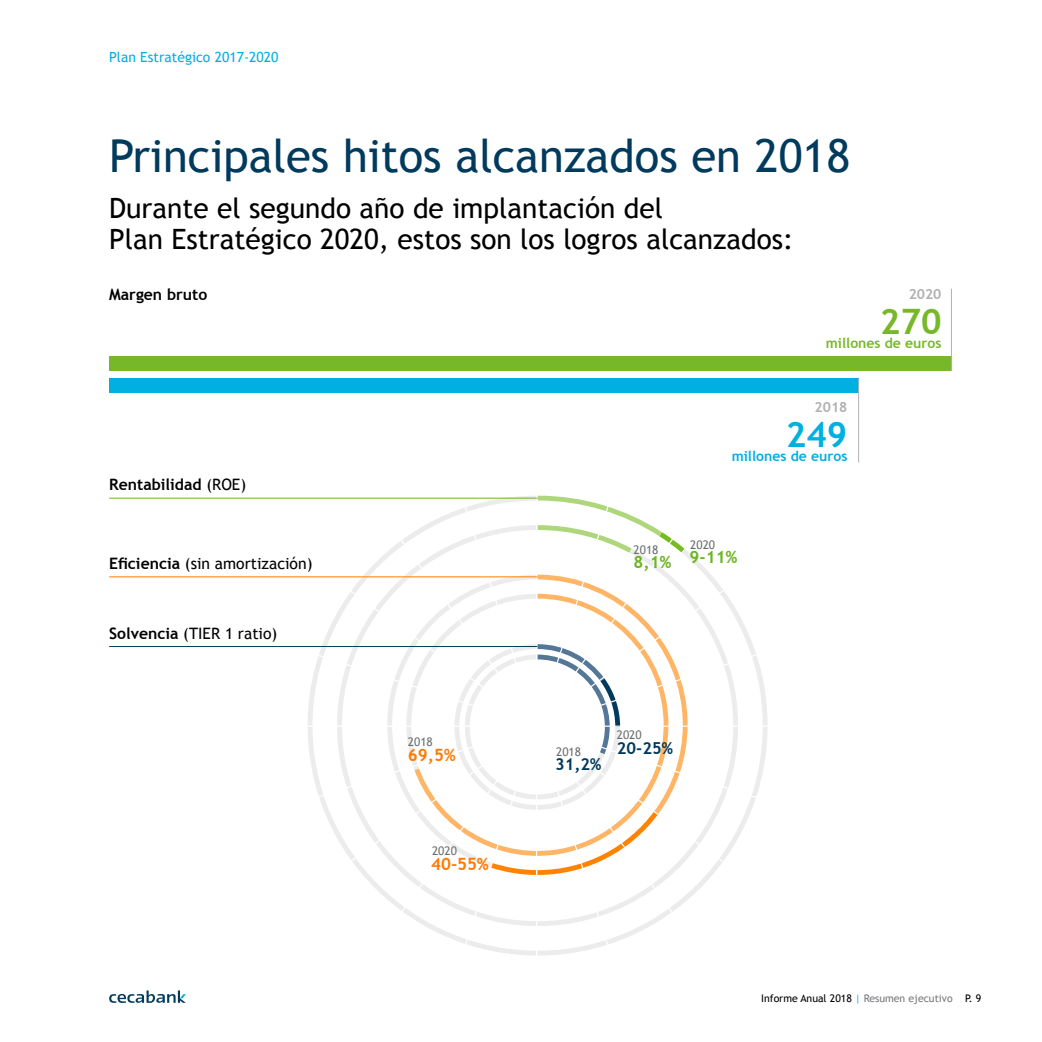
<style>
.page{position:relative;width:1042px;height:1042px;background:#fff}
.page>*{position:absolute;margin:0;border:0;box-sizing:border-box;transform-origin:0 0}
.t1{font:45.5px "Trebuchet MS";color:#003a5d}
.t2{font:700 35px "Trebuchet MS";color:#76b82a}
.t3{font:700 35px "Trebuchet MS";color:#00b0e1}
.t4{font:28px/31.5px "Trebuchet MS";color:#000}
.t5{font:700 16.97px "Trebuchet MS";color:#ff7a00}
.t6{font:700 16.97px "Trebuchet MS";color:#6bb521}
.t7{font:700 16.45px "Trebuchet MS";color:#003a5d}
.t8{font:15.75px "Trebuchet MS";color:#000}
.t9{font:700 15.75px "Trebuchet MS";color:#000}
.t10{font:14px "Trebuchet MS";color:#00b0e1}
.t11{font:700 14px "Trebuchet MS";color:#76b82a}
.t12{font:700 14px "Trebuchet MS";color:#00b0e1}
.t13{font:700 14px "Trebuchet MS";color:#b2b1b1}
.t14{font:11.9px "Trebuchet MS";color:#6b6e70}
.t15{font:10.5px "Trebuchet MS";color:#000}
.s1{font-weight:400}
.s2{font-weight:700}
.s3{color:#00b0e1}
.s4{color:#76777a}
</style>
<div class="page">
<svg style="left:109px;top:990px;width:77px;height:13px"></svg>
<div style="left:109px;top:356px;width:842px;height:15px;background:#76b82a"></div>
<div style="left:109px;top:378px;width:749px;height:15px;background:#00b0e1"></div>
<hr style="left:951px;top:289px;width:1px;height:82px;background:#b2b1b1">
<hr style="left:858px;top:379px;width:1px;height:83px;background:#b2b1b1">
<svg style="left:305px;top:497px;width:99px;height:409px"></svg>
<svg style="left:404px;top:495px;width:364px;height:461px"></svg>
<hr style="left:301px;top:725px;width:471px;height:2px;background:#fff">
<hr style="left:536px;top:490px;width:1px;height:472px;background:#fff">
<svg style="left:396px;top:534px;width:281px;height:384px"></svg>
<svg style="left:344px;top:586px;width:385px;height:280px"></svg>
<svg style="left:311px;top:652px;width:451px;height:148px"></svg>
<svg style="left:462px;top:500px;width:149px;height:452px"></svg>
<hr style="left:109px;top:646px;width:428px;height:1px;background:#0a3b59">
<hr style="left:109px;top:576px;width:428px;height:1px;background:#ff7a00">
<hr style="left:109px;top:498px;width:428px;height:1px;background:#6bb521">
<p class="t10" style="left:109px;top:49px;width:171px">Plan Estratégico 2017-2020</p>
<h1 class="t1" style="left:109px;top:130px;width:742px">Principales hitos alcanzados en 2018</h1>
<p class="t4" style="left:109px;top:193px;width:686px">Durante el segundo año de implantación del<br>Plan Estratégico 2020, estos son los logros alcanzados:</p>
<p class="t9" style="left:109px;top:285px;width:100px">Margen bruto</p>
<p class="t9" style="left:109px;top:474px;width:139px">Rentabilidad <span class="s1">(ROE)</span></p>
<p class="t8" style="left:109px;top:554px;width:205px"><span class="s2">Eficiencia</span> (sin amortización)</p>
<p class="t8" style="left:109px;top:624px;width:170px"><span class="s2">Solvencia</span> (TIER 1 ratio)</p>
<p class="t14" style="left:408px;top:735px;width:26px">2018</p>
<p class="t5" style="left:408px;top:744px;width:49px">69,5%</p>
<p class="t14" style="left:432px;top:844px;width:26px">2020</p>
<p class="t5" style="left:431px;top:853px;width:59px">40-55%</p>
<p class="t13" style="left:908px;top:285px;width:34px">2020</p>
<p class="t2" style="left:880px;top:300px;width:63px">270</p>
<p class="t11" style="left:826px;top:334px;width:117px">millones de euros</p>
<p class="t13" style="left:814px;top:398px;width:34px">2018</p>
<p class="t3" style="left:786px;top:413px;width:63px">249</p>
<p class="t12" style="left:732px;top:447px;width:117px">millones de euros</p>
<p class="t14" style="left:633px;top:543px;width:26px">2018</p>
<p class="t6" style="left:633px;top:552px;width:39px">8,1%</p>
<p class="t14" style="left:690px;top:537px;width:26px">2020</p>
<p class="t6" style="left:689px;top:547px;width:49px">9-11%</p>
<p class="t14" style="left:617px;top:727px;width:26px">2020</p>
<p class="t14" style="left:556px;top:745px;width:26px">2018</p>
<p class="t7" style="left:617px;top:738px;width:58px">20-25%</p>
<p class="t7" style="left:555px;top:754px;width:48px">31,2%</p>
<p class="t15" style="left:761px;top:992px;width:222px">Informe Anual 2018 <span class="s3">|</span> <span class="s4">Resumen ejecutivo</span> P. 9</p>
</div>
